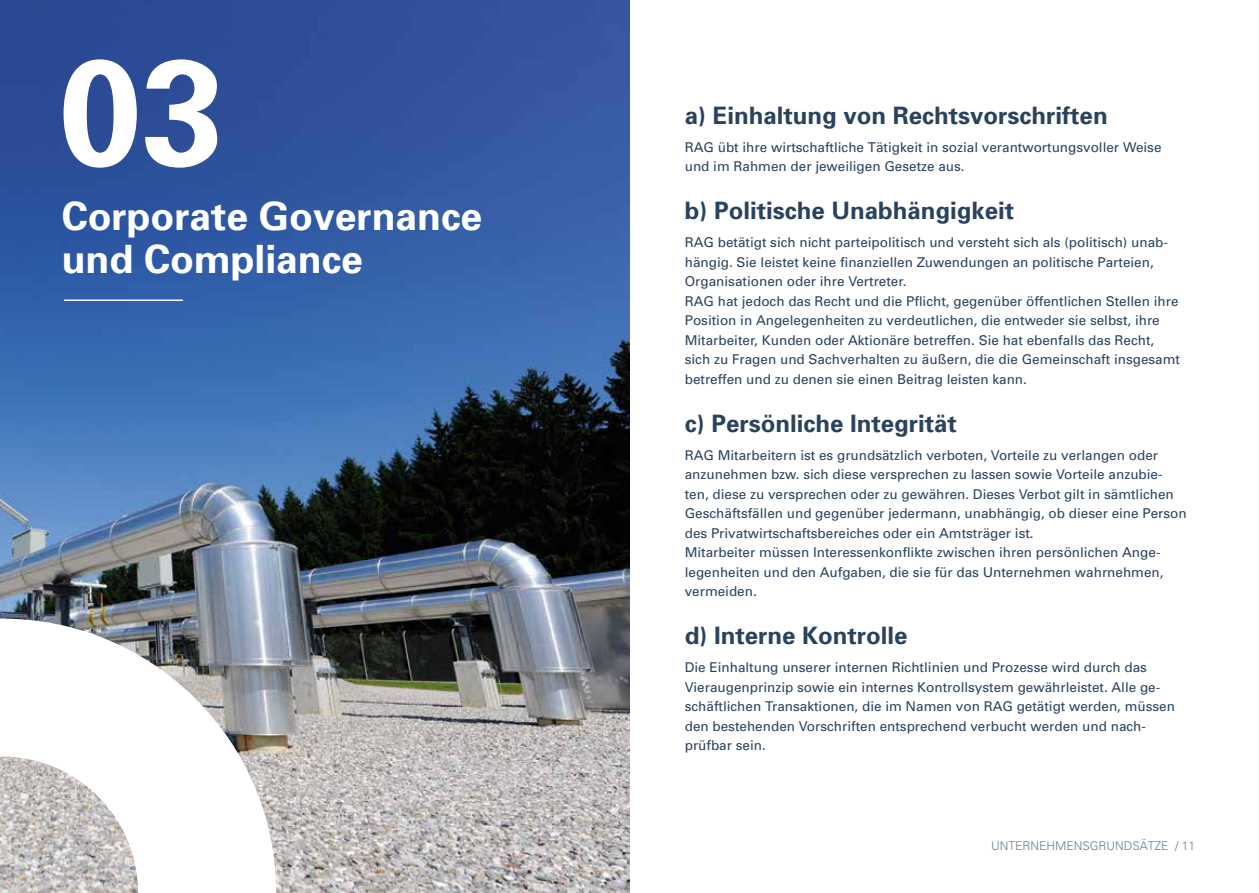
<style>
.page{position:relative;width:1259px;height:893px;background:#fff}
.page>*{position:absolute;margin:0;border:0;box-sizing:border-box;transform-origin:0 0}
.t1{font:700 150px "Univers";color:#fff}
.t2{font:700 39px/43.5px "Univers";color:#fff}
.t3{font:700 24px "Univers";color:#2a425e}
.t4{font:13.5px/19.5px "Univers";color:#2a425e}
.t5{font:300 12px "Univers 45";color:#5d7e9a}
</style>
<div class="page">
<img style="left:0;top:0;width:629px;height:893px">
<hr style="left:65px;top:299px;width:118px;height:2px;background:#fff">
<svg style="left:0;top:618px;width:276px;height:275px"></svg>
<h1 class="t1" style="left:58px;top:16px;width:168px">03</h1>
<h2 class="t2" style="left:62px;top:193px;width:422px">Corporate Governance und Compliance</h2>
<h3 class="t3" style="left:685px;top:100px;width:424px">a) Einhaltung von Rechtsvorschriften</h3>
<p class="t4" style="left:685px;top:137px;width:478px">RAG übt ihre wirtschaftliche Tätigkeit in sozial verantwortungsvoller Weise und im Rahmen der jeweiligen Gesetze aus.</p>
<h3 class="t3" style="left:685px;top:195px;width:331px">b) Politische Unabhängigkeit</h3>
<p class="t4" style="left:685px;top:233px;width:497px">RAG betätigt sich nicht parteipolitisch und versteht sich als (politisch) unab&shy;hängig. Sie leistet keine finanziellen Zuwendungen an politische Parteien, Organisationen oder ihre Vertreter.<br>RAG hat jedoch das Recht und die Pflicht, gegenüber öffentlichen Stellen ihre Position in Angelegenheiten zu verdeutlichen, die entweder sie selbst, ihre Mitarbeiter, Kunden oder Aktionäre betreffen. Sie hat ebenfalls das Recht, sich zu Fragen und Sachverhalten zu äußern, die die Gemeinschaft insgesamt betreffen und zu denen sie einen Beitrag leisten kann.</p>
<h3 class="t3" style="left:685px;top:408px;width:274px">c) Persönliche Integrität</h3>
<p class="t4" style="left:685px;top:445px;width:503px">RAG Mitarbeitern ist es grundsätzlich verboten, Vorteile zu verlangen oder anzunehmen bzw. sich diese versprechen zu lassen sowie Vorteile anzubie&shy;ten, diese zu versprechen oder zu gewähren. Dieses Verbot gilt in sämtlichen Geschäftsfällen und gegenüber jedermann, unabhängig, ob dieser eine Person des Privatwirtschaftsbereiches oder ein Amtsträger ist.<br>Mitarbeiter müssen Interessenkonflikte zwischen ihren persönlichen Ange&shy;legenheiten und den Aufgaben, die sie für das Unternehmen wahrnehmen, vermeiden.</p>
<h3 class="t3" style="left:685px;top:620px;width:224px">d) Interne Kontrolle</h3>
<p class="t4" style="left:685px;top:658px;width:492px">Die Einhaltung unserer internen Richtlinien und Prozesse wird durch das Vieraugenprinzip sowie ein internes Kontrollsystem gewährleistet. Alle ge&shy;schäftlichen Transaktionen, die im Namen von RAG getätigt werden, müssen den bestehenden Vorschriften entsprechend verbucht werden und nach&shy;prüfbar sein.</p>
<p class="t5" style="left:991px;top:839px;width:206px">UNTERNEHMENSGRUNDSÄTZE / 11</p>
</div>
